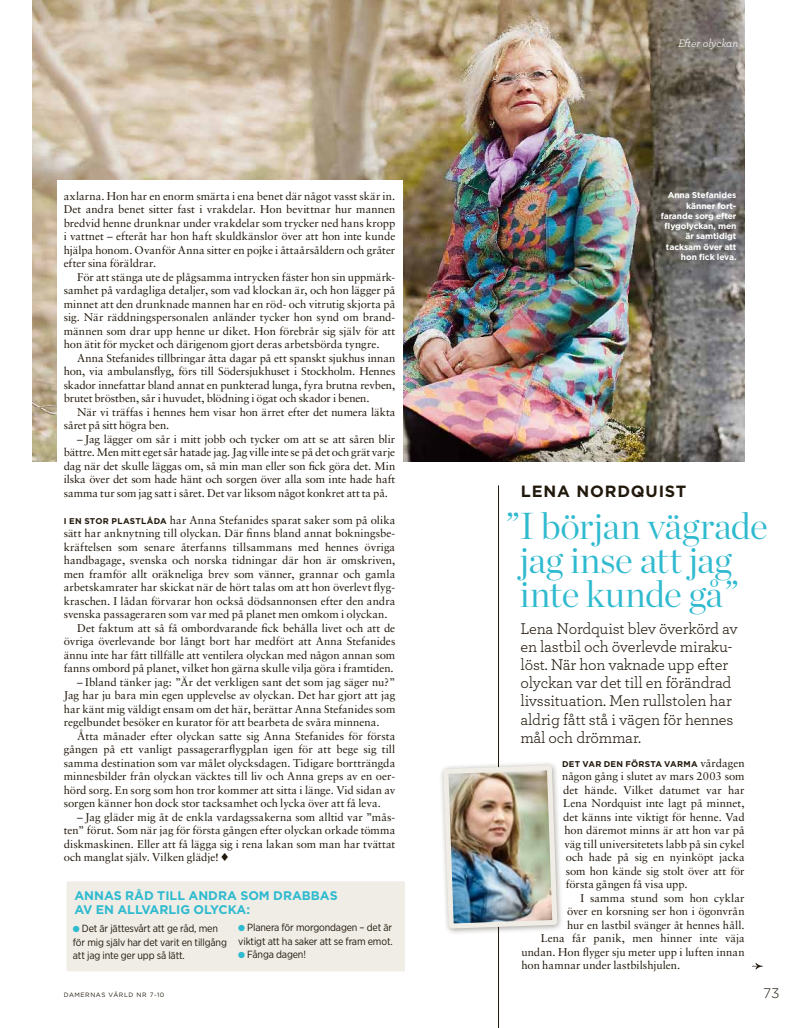
<style>
.page{position:relative;width:798px;height:1028px;background:#fff}
.page>*{position:absolute;margin:0;border:0;box-sizing:border-box;transform-origin:0 0}
.t1{font:300 37.5px/33.8px "Chronicle Display";letter-spacing:-.015em;color:#2fbacf;text-align:center}
.t2{font:16.25px/18.1px "Archer";letter-spacing:-.01em;color:#22190d}
.t3{font:700 16.25px "Gotham";letter-spacing:.05em;color:#22190d}
.t4{font:300 13.75px "Gotham";color:#22190d}
.t5{font:700 12.5px/13.8px "Gotham";color:#2fbacf}
.t6{font:11.25px/13.5px "Sabon LT Std";color:#22190d;text-align:justify}
.t7{font:italic 11.25px "Archer";letter-spacing:-.005em;color:#fff}
.t8{font:10.38px/13.4px "Gotham Narrow";letter-spacing:-.015em;color:#22190d}
.t9{font:700 8.5px/10.2px "Gotham";letter-spacing:-.01em;color:#fff;text-align:right}
.t10{font:700 8.38px "Gotham";letter-spacing:.03em;color:#22190d}
.t11{font:6.25px "Gotham";letter-spacing:.1em;color:#22190d}
.s1{font-family:"Gotham";font-weight:700;font-size:8.38px}
.s2{font-family:"Monotype Sorts"}
.s3{color:#2fbacf}
.s4{font-family:"Sabon LT Std";font-weight:400;font-size:11.25px}
</style>
<div class="page">
<hr style="left:498px;top:485px;width:1px;height:543px;background:#22190d">
<img style="left:32px;top:0;width:712px;height:461px">
<svg style="left:752px;top:963px;width:10px;height:6px"></svg>
<div style="left:57px;top:180px;width:345px;height:686px;background:#fff"></div>
<div style="left:438px;top:760px;width:126px;height:175px;background:#22190d;opacity:.4"></div>
<img style="left:440px;top:762px;width:119px;height:169px">
<div style="left:66px;top:881px;width:339px;height:90px;background:#f0ede6"></div>
<p class="t6" style="left:64px;top:189px;width:333px">axlarna. Hon har en enorm smärta i ena benet där något vasst skär in.<br>Det andra benet sitter fast i vrakdelar. Hon bevittnar hur mannen bredvid henne drunknar under vrakdelar som trycker ned hans kropp i vattnet – efteråt har hon haft skuldkänslor över att hon inte kunde hjälpa honom. Ovanför Anna sitter en pojke i åttaårsåldern och gråter efter sina föräldrar.</p>
<p class="t6" style="left:64px;top:270px;width:333px;text-indent:13px">För att stänga ute de plågsamma intrycken fäster hon sin uppmärk&shy;samhet på vardagliga detaljer, som vad klockan är, och hon lägger på minnet att den drunknade mannen har en röd- och vitrutig skjorta på sig. När räddningspersonalen anländer tycker hon synd om brand&shy;männen som drar upp henne ur diket. Hon förebrår sig själv för att hon ätit för mycket och därigenom gjort deras arbetsbörda tyngre.</p>
<p class="t6" style="left:64px;top:351px;width:333px;text-indent:13px">Anna Stefanides tillbringar åtta dagar på ett spanskt sjukhus innan hon, via ambulansflyg, förs till Södersjukhuset i Stockholm. Hennes skador innefattar bland annat en punkterad lunga, fyra brutna revben, brutet bröstben, sår i huvudet, blödning i ögat och skador i benen.</p>
<p class="t6" style="left:64px;top:405px;width:333px;text-indent:13px">När vi träffas i hennes hem visar hon ärret efter det numera läkta såret på sitt högra ben.</p>
<p class="t6" style="left:64px;top:432px;width:333px;text-indent:13px">– Jag lägger om sår i mitt jobb och tycker om att se att såren blir bättre. Men mitt eget sår hatade jag. Jag ville inte se på det och grät varje dag när det skulle läggas om, så min man eller son fick göra det. Min ilska över det som hade hänt och sorgen över alla som inte hade haft samma tur som jag satt i såret. Det var liksom något konkret att ta på.</p>
<p class="t6" style="left:64px;top:513px;width:333px"><span class="s1">I EN STOR PL ASTLÅ DA</span> har Anna Stefanides sparat saker som på olika</p>
<p class="t6" style="left:64px;top:526px;width:333px">sätt har anknytning till olyckan. Där finns bland annat bokningsbe-</p>
<p class="t6" style="left:64px;top:540px;width:333px">kräftelsen som senare återfanns tillsammans med hennes övriga</p>
<p class="t6" style="left:64px;top:553px;width:333px">handbagage, svenska och norska tidningar där hon är omskriven,</p>
<p class="t6" style="left:64px;top:567px;width:333px">men framför allt oräkneliga brev som vänner, grannar och gamla</p>
<p class="t6" style="left:64px;top:580px;width:333px">arbetskamrater har skickat när de hört talas om att hon överlevt flyg-</p>
<p class="t6" style="left:64px;top:594px;width:333px">kraschen. I lådan förvarar hon också dödsannonsen efter den andra</p>
<p class="t6" style="left:64px;top:607px;width:325px">svenska passageraren som var med på planet men omkom i olyckan.</p>
<p class="t6" style="left:77px;top:621px;width:319px">Det faktum att så få ombordvarande fick behålla livet och att de</p>
<p class="t6" style="left:64px;top:634px;width:333px">övriga överlevande bor långt bort har medfört att Anna Stefanides</p>
<p class="t6" style="left:64px;top:648px;width:333px">ännu inte har fått tillfälle att ventilera olyckan med någon annan som</p>
<p class="t6" style="left:64px;top:661px;width:331px">fanns ombord på planet, vilket hon gärna skulle vilja göra i framtiden.</p>
<p class="t6" style="left:64px;top:675px;width:333px;text-indent:13px">– Ibland tänker jag: ”Är det verkligen sant det som jag säger nu?” Jag har ju bara min egen upplevelse av olyckan. Det har gjort att jag har känt mig väldigt ensam om det här, berättar Anna Stefanides som regelbundet besöker en kurator för att bearbeta de svåra minnena.</p>
<p class="t6" style="left:64px;top:729px;width:333px;text-indent:13px">Åtta månader efter olyckan satte sig Anna Stefanides för första gången på ett vanligt passagerarflygplan igen för att bege sig till samma destination som var målet olycksdagen. Tidigare bortträngda minnesbilder från olyckan väcktes till liv och Anna greps av en oer&shy;hörd sorg. En sorg som hon tror kommer att sitta i länge. Vid sidan av sorgen känner hon dock stor tacksamhet och lycka över att få leva.</p>
<p class="t6" style="left:64px;top:810px;width:333px;text-indent:13px">– Jag gläder mig åt de enkla vardagssakerna som alltid var ”mås&shy;ten” förut. Som när jag för första gången efter olyckan orkade tömma diskmaskinen. Eller att få lägga sig i rena lakan som man har tvättat och manglat själv. Vilken glädje! <span class="s2">©</span></p>
<p class="t5" style="left:74px;top:888px;width:265px">ANNAS RÅD TILL ANDRA SOM DRABBAS<br>AV EN ALLVARLIG OLYCKA:</p>
<p class="t8" style="left:238px;top:920px;width:156px"><span class="s3">●</span> Planera för morgondagen – det är viktigt att ha saker att se fram emot.</p>
<p class="t8" style="left:238px;top:947px;width:69px"><span class="s3">●</span> Fånga dagen!</p>
<p class="t8" style="left:73px;top:921px;width:155px"><span class="s3">●</span> Det är jättesvårt att ge råd, men för mig själv har det varit en tillgång att jag inte ger upp så lätt.</p>
<p class="t7" style="left:677px;top:35px;width:62px">Efter olyckan</p>
<p class="t9" style="left:660px;top:190px;width:77px">ANNA STEFANIDES<br>KÄNNER FORT-<br>FARANDE SORG EFTER<br>FLYGOLYCKAN, MEN<br>ÄR SAMTIDIGT<br>TACKSAM ÖVER ATT<br>HON FICK LEVA.</p>
<h2 class="t3" style="left:520px;top:482px;width:167px">LENA NORDQUIST</h2>
<h1 class="t1" style="left:506px;top:506px;width:263px">”I början vägrade jag inse att jag inte kunde gå”</h1>
<h2 class="t2" style="left:520px;top:618px;width:219px">Lena Nordquist blev överkörd av en lastbil och överlevde miraku&shy;löst. När hon vaknade upp efter olyckan var det till en förändrad livssituation. Men rullstolen har aldrig fått stå i vägen för hennes mål och drömmar.</h2>
<p class="t10" style="left:561px;top:759px;width:184px">DET VAR DEN FÖRSTA VARMA <span class="s4">vårdagen</span></p>
<p class="t6" style="left:561px;top:769px;width:184px">någon gång i slutet av mars 2003 som det hände. Vilket datumet var har Lena Nordquist inte lagt på minnet, det känns inte viktigt för henne. Vad hon däremot minns är att hon var på väg till universitetets labb på sin cykel och hade på sig en nyinköpt jacka som hon kände sig stolt över att för första gången få visa upp.</p>
<p class="t6" style="left:580px;top:891px;width:166px">I samma stund som hon cyklar</p>
<p class="t6" style="left:566px;top:904px;width:179px">över en korsning ser hon i ögonvrån</p>
<p class="t6" style="left:566px;top:918px;width:179px">hur en lastbil svänger åt hennes håll.</p>
<p class="t6" style="left:540px;top:931px;width:205px">Lena får panik, men hinner inte väja</p>
<p class="t6" style="left:521px;top:945px;width:225px">undan. Hon flyger sju meter upp i luften innan</p>
<p class="t6" style="left:521px;top:958px;width:160px">hon hamnar under lastbilshjulen.</p>
<p class="t11" style="left:64px;top:991px;width:102px">DAMERNAS VÄRLD NR 7-10</p>
<p class="t4" style="left:763px;top:985px;width:18px">73</p>
</div>
